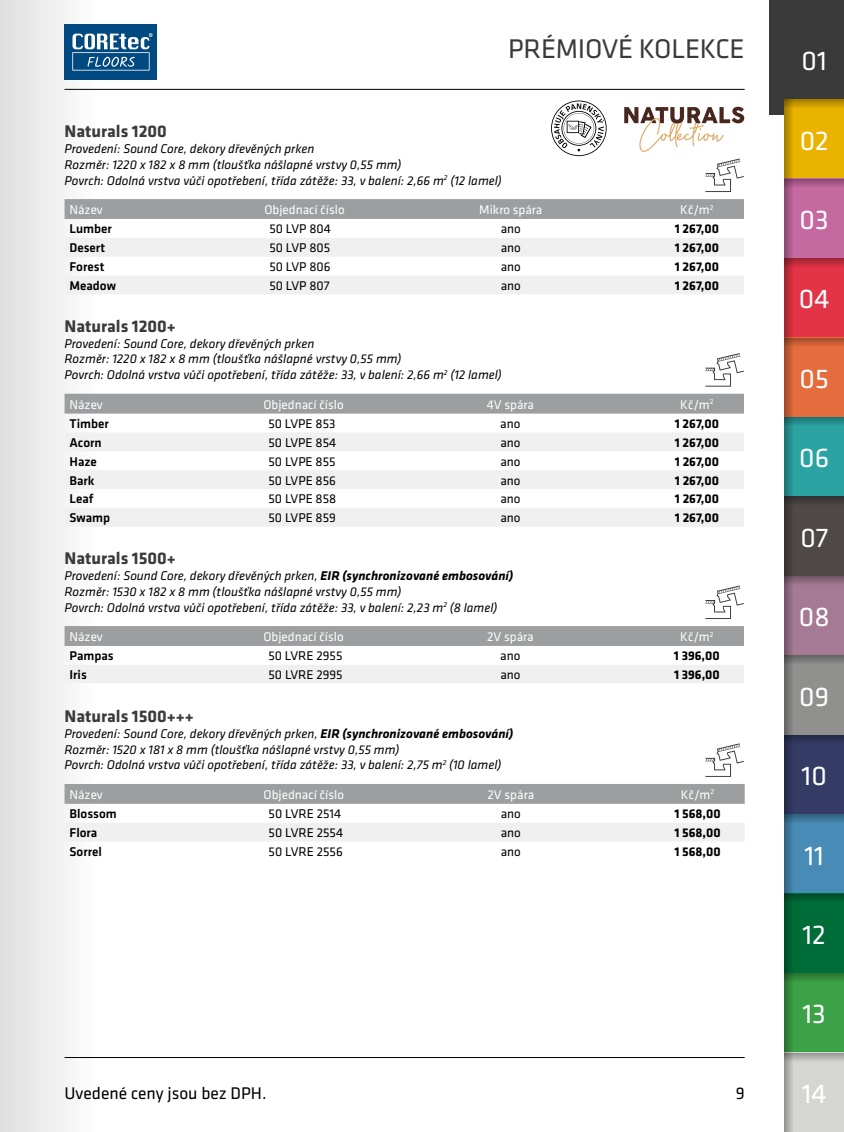
<style>
.page{position:relative;width:844px;height:1132px;background:#fff}
.page>*{position:absolute;margin:0;border:0;box-sizing:border-box;transform-origin:0 0}
.t1{font:28px "Klavika";color:#fff}
.t2{font:28px "Klavika";letter-spacing:-.01em;color:#393a39}
.t3{font:700 17.5px "Klavika";color:#393a39}
.t4{font:17.5px "Klavika";color:#000}
.t5{font:italic 13.12px/15.8px "Klavika";color:#000}
.t6{font:13.12px "Klavika";color:#000}
.t7{font:13.12px "Klavika";color:#fff}
.t8{font:700 13.12px "Klavika";color:#000}
.t9{font:500 13.12px "Klavika";color:#000}
.s1{font-weight:700}
</style>
<div class="page">
<hr style="left:64px;top:1056px;width:680px;height:1px;background:#000">
<div style="left:0;top:0;width:100px;height:1131px;background:linear-gradient(to right,#dfdfdf,#fff)"></div>
<hr style="left:64px;top:89px;width:680px;height:1px;background:#000">
<div style="left:769px;top:0;width:74px;height:114px;background:#393a39"></div>
<div style="left:784px;top:99px;width:59px;height:80px;background:#e9b300"></div>
<div style="left:784px;top:179px;width:59px;height:79px;background:#c56aa1"></div>
<div style="left:784px;top:258px;width:59px;height:79px;background:#e23446"></div>
<div style="left:784px;top:337px;width:59px;height:80px;background:#e56c3d"></div>
<div style="left:784px;top:417px;width:59px;height:79px;background:#2ca3a3"></div>
<div style="left:784px;top:496px;width:59px;height:79px;background:#4e4846"></div>
<div style="left:784px;top:575px;width:59px;height:80px;background:#a57a94"></div>
<div style="left:784px;top:655px;width:59px;height:79px;background:#90918f"></div>
<div style="left:784px;top:734px;width:59px;height:80px;background:#343b65"></div>
<div style="left:784px;top:814px;width:59px;height:79px;background:#478bb6"></div>
<div style="left:784px;top:893px;width:59px;height:79px;background:#006d39"></div>
<div style="left:784px;top:972px;width:59px;height:80px;background:#3ca247"></div>
<div style="left:784px;top:1052px;width:59px;height:79px;background:#d5d5d3"></div>
<svg style="left:784px;top:108px;width:9px;height:1023px"></svg>
<svg style="left:784px;top:99px;width:59px;height:9px"></svg>
<svg style="left:784px;top:179px;width:59px;height:9px"></svg>
<svg style="left:784px;top:258px;width:59px;height:9px"></svg>
<svg style="left:784px;top:337px;width:59px;height:9px"></svg>
<svg style="left:784px;top:417px;width:59px;height:9px"></svg>
<div style="left:784px;top:496px;width:59px;height:9px;background:#3f3a38"></div>
<svg style="left:784px;top:575px;width:59px;height:9px"></svg>
<svg style="left:784px;top:655px;width:59px;height:9px"></svg>
<svg style="left:784px;top:734px;width:59px;height:9px"></svg>
<svg style="left:784px;top:814px;width:59px;height:9px"></svg>
<svg style="left:784px;top:893px;width:59px;height:9px"></svg>
<svg style="left:784px;top:972px;width:59px;height:9px"></svg>
<svg style="left:784px;top:1052px;width:59px;height:9px"></svg>
<svg style="left:705px;top:158px;width:38px;height:34px"></svg>
<svg style="left:705px;top:353px;width:38px;height:33px"></svg>
<svg style="left:705px;top:585px;width:38px;height:33px"></svg>
<svg style="left:705px;top:743px;width:38px;height:33px"></svg>
<svg style="left:624px;top:107px;width:120px;height:45px"></svg>
<svg style="left:551px;top:100px;width:55px;height:56px"></svg>
<div style="left:64px;top:24px;width:93px;height:55px;background:#004a81"></div>
<svg style="left:72px;top:33px;width:80px;height:38px"></svg>
<div style="left:64px;top:199px;width:679px;height:20px;background:#9c9e9f"></div>
<svg style="left:64px;top:238px;width:679px;height:56px"></svg>
<div style="left:64px;top:393px;width:679px;height:20px;background:#9c9e9f"></div>
<svg style="left:64px;top:432px;width:679px;height:94px;fill:#f0f0f1"></svg>
<div style="left:64px;top:626px;width:679px;height:19px;background:#9c9e9f"></div>
<div style="left:64px;top:664px;width:679px;height:19px;background:#f0f0f1"></div>
<div style="left:64px;top:783px;width:680px;height:20px;background:#9c9e9f"></div>
<div style="left:64px;top:822px;width:680px;height:19px;background:#f0f0f1"></div>
<h1 class="t2" style="left:508px;top:33px;width:238px">PRÉMIOVÉ KOLEKCE</h1>
<h2 class="t3" style="left:64px;top:122px;width:104px">Naturals 1200</h2>
<p class="t5" style="left:64px;top:141px;width:439px">Provedení: Sound Core, dekory dřevěných prken<br>Rozměr: 1220 x 182 x 8 mm (tloušťka nášlapné vrstvy 0,55 mm)<br>Povrch: Odolná vrstva vůči opotřebení, třída zátěže: 33, v balení: 2,66 m<sup>2</sup> (12 lamel)</p>
<p class="t7" style="left:69px;top:202px;width:35px">Název</p>
<p class="t7" style="left:264px;top:202px;width:82px">Objednací číslo</p>
<p class="t7" style="left:479px;top:202px;width:65px">Mikro spára</p>
<p class="t7" style="left:680px;top:202px;width:35px">Kč/m<sup>2</sup></p>
<p class="t9" style="left:69px;top:222px;width:44px">Lumber</p>
<p class="t6" style="left:269px;top:222px;width:63px">50 LVP 804</p>
<p class="t6" style="left:500px;top:222px;width:22px">ano</p>
<p class="t8" style="left:674px;top:222px;width:46px">1 267,00</p>
<p class="t9" style="left:69px;top:240px;width:37px">Desert</p>
<p class="t6" style="left:269px;top:240px;width:62px">50 LVP 805</p>
<p class="t6" style="left:500px;top:240px;width:22px">ano</p>
<p class="t8" style="left:674px;top:240px;width:46px">1 267,00</p>
<p class="t9" style="left:69px;top:259px;width:36px">Forest</p>
<p class="t6" style="left:269px;top:259px;width:63px">50 LVP 806</p>
<p class="t6" style="left:500px;top:259px;width:22px">ano</p>
<p class="t8" style="left:674px;top:259px;width:46px">1 267,00</p>
<p class="t9" style="left:69px;top:278px;width:48px">Meadow</p>
<p class="t6" style="left:269px;top:278px;width:62px">50 LVP 807</p>
<p class="t6" style="left:500px;top:278px;width:22px">ano</p>
<p class="t8" style="left:674px;top:278px;width:46px">1 267,00</p>
<h2 class="t3" style="left:64px;top:316px;width:113px">Naturals 1200+</h2>
<p class="t5" style="left:64px;top:335px;width:439px">Provedení: Sound Core, dekory dřevěných prken<br>Rozměr: 1220 x 182 x 8 mm (tloušťka nášlapné vrstvy 0,55 mm)<br>Povrch: Odolná vrstva vůči opotřebení, třída zátěže: 33, v balení: 2,66 m<sup>2</sup> (12 lamel)</p>
<p class="t7" style="left:69px;top:397px;width:35px">Název</p>
<p class="t7" style="left:263px;top:397px;width:82px">Objednací číslo</p>
<p class="t7" style="left:486px;top:397px;width:49px">4V spára</p>
<p class="t7" style="left:680px;top:397px;width:35px">Kč/m<sup>2</sup></p>
<p class="t9" style="left:69px;top:416px;width:41px">Timber</p>
<p class="t6" style="left:268px;top:416px;width:69px">50 LVPE 853</p>
<p class="t6" style="left:500px;top:416px;width:22px">ano</p>
<p class="t8" style="left:674px;top:416px;width:46px">1 267,00</p>
<p class="t9" style="left:69px;top:435px;width:34px">Acorn</p>
<p class="t6" style="left:268px;top:435px;width:69px">50 LVPE 854</p>
<p class="t6" style="left:500px;top:435px;width:22px">ano</p>
<p class="t8" style="left:674px;top:435px;width:46px">1 267,00</p>
<p class="t9" style="left:69px;top:454px;width:29px">Haze</p>
<p class="t6" style="left:268px;top:454px;width:69px">50 LVPE 855</p>
<p class="t6" style="left:500px;top:454px;width:22px">ano</p>
<p class="t8" style="left:674px;top:454px;width:46px">1 267,00</p>
<p class="t9" style="left:69px;top:473px;width:27px">Bark</p>
<p class="t6" style="left:268px;top:473px;width:69px">50 LVPE 856</p>
<p class="t6" style="left:500px;top:473px;width:22px">ano</p>
<p class="t8" style="left:674px;top:473px;width:46px">1 267,00</p>
<p class="t9" style="left:70px;top:491px;width:26px">Leaf</p>
<p class="t6" style="left:268px;top:491px;width:69px">50 LVPE 858</p>
<p class="t6" style="left:500px;top:491px;width:22px">ano</p>
<p class="t8" style="left:674px;top:491px;width:46px">1 267,00</p>
<p class="t9" style="left:70px;top:510px;width:42px">Swamp</p>
<p class="t6" style="left:268px;top:510px;width:69px">50 LVPE 859</p>
<p class="t6" style="left:500px;top:510px;width:22px">ano</p>
<p class="t8" style="left:674px;top:510px;width:46px">1 267,00</p>
<h2 class="t3" style="left:64px;top:548px;width:113px">Naturals 1500+</h2>
<p class="t5" style="left:64px;top:568px;width:450px">Provedení: Sound Core, dekory dřevěných prken, <span class="s1">EIR (synchronizované embosování)<br></span>Rozměr: 1530 x 182 x 8 mm (tloušťka nášlapné vrstvy 0,55 mm)<br>Povrch: Odolná vrstva vůči opotřebení, třída zátěže: 33, v balení: 2,23 m<sup>2</sup> (8 lamel)</p>
<p class="t7" style="left:69px;top:629px;width:35px">Název</p>
<p class="t7" style="left:263px;top:629px;width:82px">Objednací číslo</p>
<p class="t7" style="left:487px;top:629px;width:48px">2V spára</p>
<p class="t7" style="left:680px;top:629px;width:35px">Kč/m<sup>2</sup></p>
<p class="t9" style="left:69px;top:648px;width:46px">Pampas</p>
<p class="t6" style="left:268px;top:648px;width:76px">50 LVRE 2955</p>
<p class="t6" style="left:500px;top:648px;width:22px">ano</p>
<p class="t8" style="left:673px;top:648px;width:47px">1 396,00</p>
<p class="t9" style="left:69px;top:667px;width:19px">Iris</p>
<p class="t6" style="left:268px;top:667px;width:76px">50 LVRE 2995</p>
<p class="t6" style="left:500px;top:667px;width:22px">ano</p>
<p class="t8" style="left:673px;top:667px;width:47px">1 396,00</p>
<h2 class="t3" style="left:64px;top:706px;width:131px">Naturals 1500+++</h2>
<p class="t5" style="left:64px;top:725px;width:450px">Provedení: Sound Core, dekory dřevěných prken, <span class="s1">EIR (synchronizované embosování)<br></span>Rozměr: 1520 x 181 x 8 mm (tloušťka nášlapné vrstvy 0,55 mm)<br>Povrch: Odolná vrstva vůči opotřebení, třída zátěže: 33, v balení: 2,75 m<sup>2</sup> (10 lamel)</p>
<p class="t7" style="left:69px;top:787px;width:35px">Název</p>
<p class="t7" style="left:263px;top:787px;width:82px">Objednací číslo</p>
<p class="t7" style="left:487px;top:787px;width:48px">2V spára</p>
<p class="t7" style="left:680px;top:787px;width:35px">Kč/m<sup>2</sup></p>
<p class="t9" style="left:69px;top:806px;width:49px">Blossom</p>
<p class="t6" style="left:268px;top:806px;width:74px">50 LVRE 2514</p>
<p class="t6" style="left:500px;top:806px;width:22px">ano</p>
<p class="t8" style="left:674px;top:806px;width:48px">1 568,00</p>
<p class="t9" style="left:69px;top:825px;width:29px">Flora</p>
<p class="t6" style="left:268px;top:825px;width:76px">50 LVRE 2554</p>
<p class="t6" style="left:500px;top:825px;width:22px">ano</p>
<p class="t8" style="left:674px;top:825px;width:48px">1 568,00</p>
<p class="t9" style="left:69px;top:844px;width:34px">Sorrel</p>
<p class="t6" style="left:268px;top:844px;width:76px">50 LVRE 2556</p>
<p class="t6" style="left:500px;top:844px;width:22px">ano</p>
<p class="t8" style="left:674px;top:844px;width:48px">1 568,00</p>
<h2 class="t4" style="left:64px;top:1083px;width:203px">Uvedené ceny jsou bez DPH.</h2>
<h2 class="t4" style="left:735px;top:1083px;width:10px">9</h2>
<h1 class="t1" style="left:801px;top:46px;width:27px">01</h1>
<h1 class="t1" style="left:799px;top:125px;width:30px">02</h1>
<h1 class="t1" style="left:799px;top:204px;width:31px">03</h1>
<h1 class="t1" style="left:798px;top:284px;width:32px">04</h1>
<h1 class="t1" style="left:799px;top:363px;width:31px">05</h1>
<h1 class="t1" style="left:799px;top:442px;width:31px">06</h1>
<h1 class="t1" style="left:800px;top:522px;width:29px">07</h1>
<h1 class="t1" style="left:798px;top:601px;width:32px">08</h1>
<h1 class="t1" style="left:799px;top:681px;width:31px">09</h1>
<h1 class="t1" style="left:801px;top:760px;width:27px">10</h1>
<h1 class="t1" style="left:804px;top:839px;width:21px">11</h1>
<h1 class="t1" style="left:802px;top:919px;width:25px">12</h1>
<h1 class="t1" style="left:802px;top:998px;width:25px">13</h1>
<h1 class="t1" style="left:801px;top:1077px;width:26px">14</h1>
</div>
